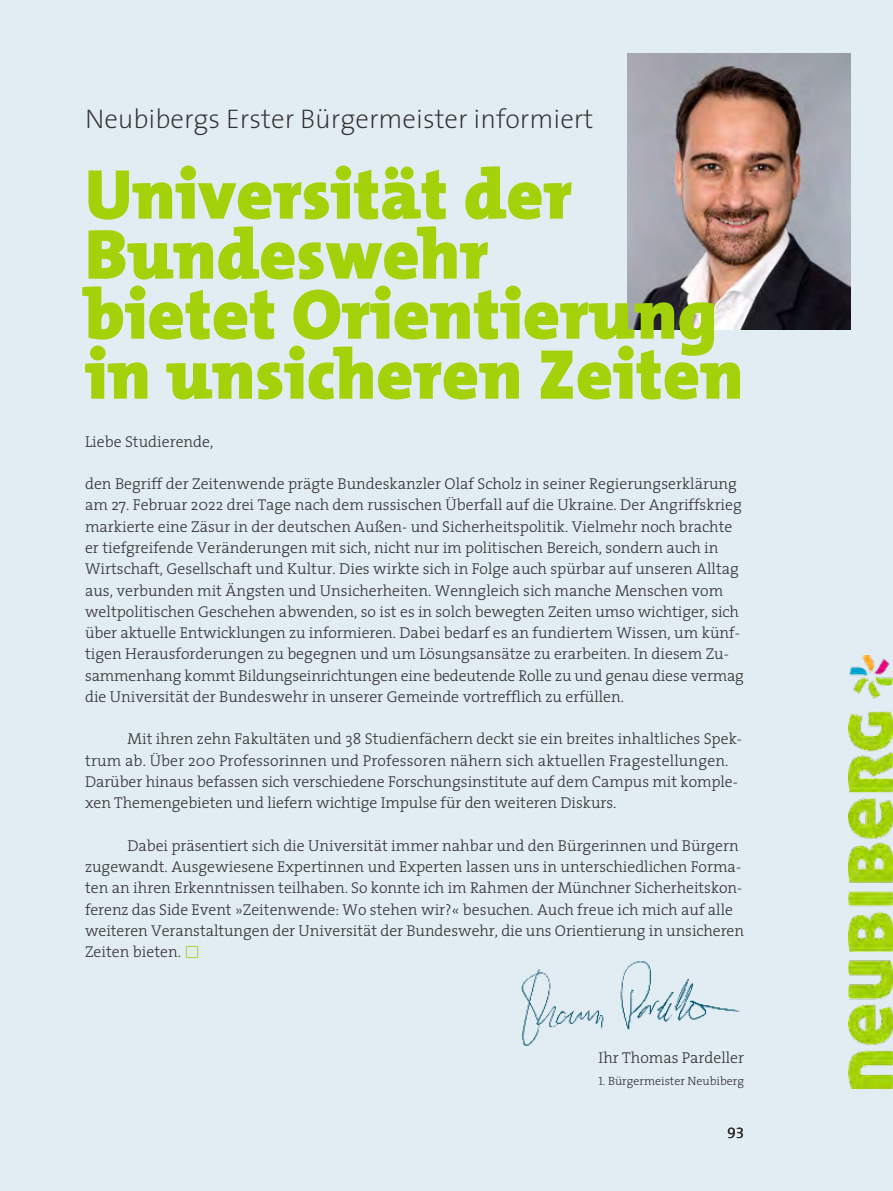
<style>
.page{position:relative;width:893px;height:1191px;background:#e1ecf3}
.page>*{position:absolute;margin:0;border:0;box-sizing:border-box;transform-origin:0 0}
.t1{font:900 71.25px/60px "The Mix";color:#a3d20a}
.t2{font:200 27px "The Sans";color:#313130}
.t3{font:300 15.75px/21.3px "The Serif";color:#313130}
.t4{font:15px "The Sans Light Expert";color:#313130}
.t5{font:300 12px "The Serif";color:#313130}
.s1{font-family:"Klavika Arrows";font-size:18px;color:#a3d20a}
.s2{font-family:"The Serif Light Caps";font-weight:400}
</style>
<div class="page">
<img style="left:627px;top:53px;width:223px;height:277px">
<img style="left:521px;top:961px;width:220px;height:85px">
<img style="left:849px;top:655px;width:44px;height:433px">
<p class="t2" style="left:85px;top:96px;width:510px">Neubibergs Erster Bürgermeister informiert</p>
<p class="t1" style="left:85px;top:163px;width:660px">Universität der<br>Bundeswehr<br>bietet Orientierung in unsicheren Zeiten</p>
<p class="t3" style="left:85px;top:430px;width:130px">Liebe Studierende,</p>
<p class="t3" style="left:85px;top:473px;width:660px">den Begriff der Zeitenwende prägte Bundeskanzler Olaf Scholz in seiner Regierungserklärung am 27. Februar 2022 drei Tage nach dem russischen Überfall auf die Ukraine. Der Angriffskrieg markierte eine Zäsur in der deutschen Außen- und Sicherheitspolitik. Vielmehr noch brachte er tiefgreifende Veränderungen mit sich, nicht nur im politischen Bereich, sondern auch in Wirtschaft, Gesellschaft und Kultur. Dies wirkte sich in Folge auch spürbar auf unseren Alltag aus, verbunden mit Ängsten und Unsicherheiten. Wenngleich sich manche Menschen vom weltpolitischen Geschehen abwenden, so ist es in solch bewegten Zeiten umso wichtiger, sich über aktuelle Entwicklungen zu informieren. Dabei bedarf es an fundiertem Wissen, um künf&shy;tigen Herausforderungen zu begegnen und um Lösungsansätze zu erarbeiten. In diesem Zu&shy;sammenhang kommt Bildungseinrichtungen eine bedeutende Rolle zu und genau diese vermag die Universität der Bundeswehr in unserer Gemeinde vortrefflich zu erfüllen.</p>
<p class="t3" style="left:85px;top:728px;width:658px;text-indent:43px">Mit ihren zehn Fakultäten und 38 Studienfächern deckt sie ein breites inhaltliches Spek&shy;trum ab. Über 200 Professorinnen und Professoren nähern sich aktuellen Fragestellungen.<br>Darüber hinaus befassen sich verschiedene Forschungsinstitute auf dem Campus mit komple&shy;xen Themengebieten und liefern wichtige Impulse für den weiteren Diskurs.</p>
<p class="t3" style="left:85px;top:834px;width:661px;text-indent:43px">Dabei präsentiert sich die Universität immer nahbar und den Bürgerinnen und Bürgern zugewandt. Ausgewiesene Expertinnen und Experten lassen uns in unterschiedlichen Forma&shy;ten an ihren Erkenntnissen teilhaben. So konnte ich im Rahmen der Münchner Sicherheitskon&shy;ferenz das Side Event »Zeitenwende: Wo stehen wir?« besuchen. Auch freue ich mich auf alle weiteren Veranstaltungen der Universität der Bundeswehr, die uns Orientierung in unsicheren</p>
<p class="t3" style="left:85px;top:940px;width:116px">Zeiten bieten. <span class="s1">)</span></p>
<p class="t3" style="left:599px;top:1047px;width:147px">Ihr Thomas Pardeller</p>
<p class="t5" style="left:598px;top:1070px;width:147px"><span class="s2">1</span>. Bürgermeister Neubiberg</p>
<p class="t4" style="left:727px;top:1121px;width:18px">93</p>
</div>
